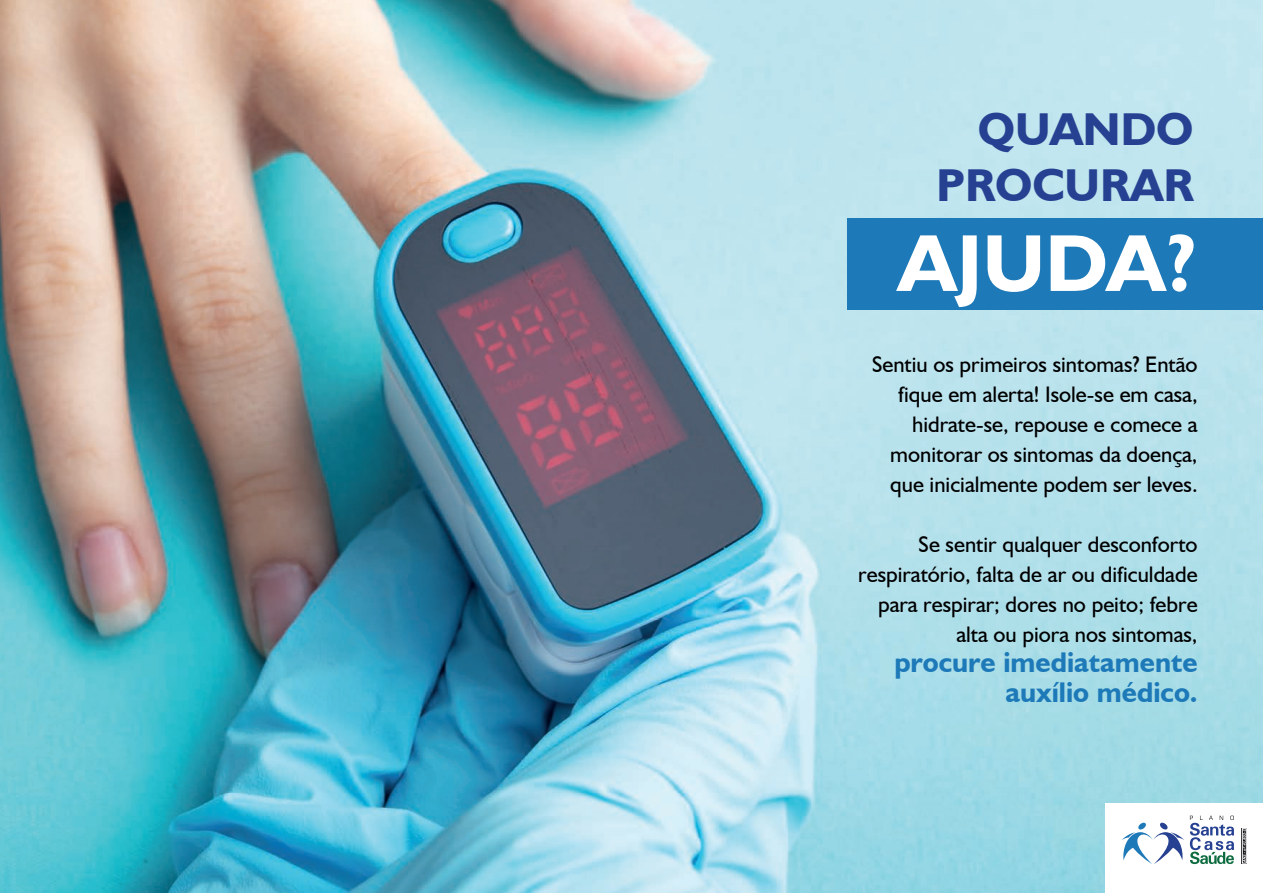
<style>
.page{position:relative;width:1263px;height:893px;background:#fff}
.page>*{position:absolute;margin:0;border:0;box-sizing:border-box;transform-origin:0 0}
.t1{font:700 81.3px "Humanist 521 BT";color:#fff}
.t2{font:700 46.05px/55.3px "Humanist 521 BT";color:#274192;text-align:right}
.t3{font:700 28.5px/30px "Humanist 521 BT";color:#1d79b8;text-align:right}
.t4{font:22.5px/30px "Humanist 521 BT";color:#000001;text-align:right}
</style>
<div class="page">
<img style="left:0;top:0;width:1263px;height:893px">
<div style="left:848px;top:219px;width:415px;height:91px;background:#1d79b8"></div>
<div style="left:1105px;top:803px;width:158px;height:90px;background:#fff"></div>
<svg style="left:1122px;top:823px;width:62px;height:41px"></svg>
<svg style="left:1190px;top:816px;width:44px;height:48px"></svg>
<svg style="left:1242px;top:828px;width:5px;height:36px"></svg>
<div style="left:1242px;top:829px;width:4px;height:34px;border:1px solid #fff"></div>
<h2 class="t2" style="left:936px;top:101px;width:259px">QUANDO<br>PROCURAR</h2>
<h1 class="t1" style="left:898px;top:213px;width:301px">AJUDA?</h1>
<p class="t4" style="left:872px;top:349px;width:327px">Sentiu os primeiros sintomas? Então fique em alerta! Isole-se em casa, hidrate-se, repouse e comece a monitorar os sintomas da doença, que inicialmente podem ser leves.</p>
<p class="t4" style="left:858px;top:529px;width:341px">Se sentir qualquer desconforto respiratório, falta de ar ou dificuldade para respirar; dores no peito; febre alta ou piora nos sintomas,</p>
<p class="t3" style="left:894px;top:646px;width:305px">procure imediatamente auxílio médico.</p>
</div>
